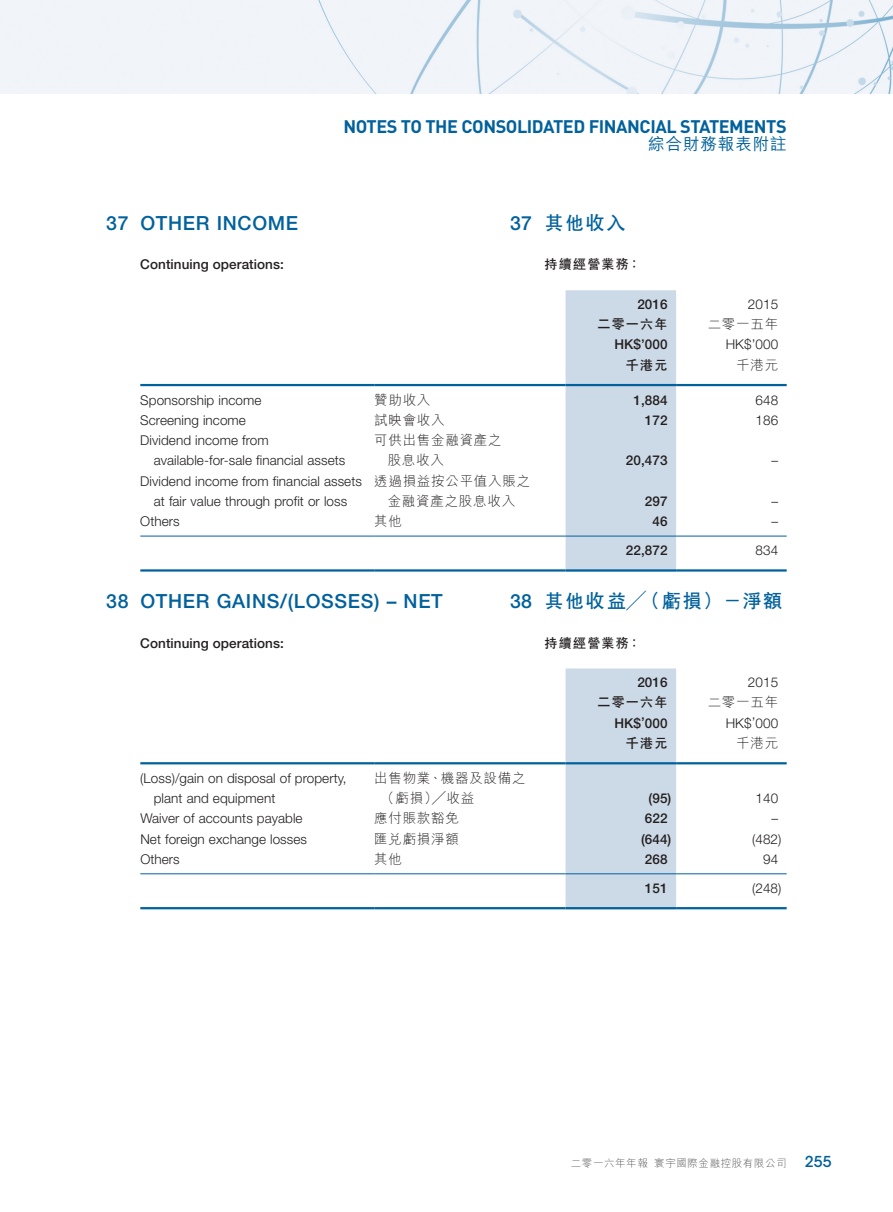
<style>
.page{position:relative;width:893px;height:1212px;background:#fff}
.page>*{position:absolute;margin:0;border:0;box-sizing:border-box;transform-origin:0 0}
.t1{font:500 19.5px "Helvetica Neue LT Std";letter-spacing:.035em;color:#00619c}
.t2{font:700 19.5px "C Hei 2 HK";letter-spacing:.055em;color:#00619c}
.t3{font:700 18px "DIN";letter-spacing:-.025em;color:#00619c}
.t4{font:500 16.5px "M Hei HK";letter-spacing:.055em;color:#00619c}
.t5{font:300 13.5px/20.2px "Helvetica Neue LT Std";letter-spacing:.005em;color:#231f20}
.t6{font:500 13.5px "Helvetica Neue LT Std";letter-spacing:.005em;color:#231f20}
.t7{font:300 13.5px/20.2px "M Hei HK";letter-spacing:.055em;color:#231f20}
.t8{font:700 13.5px "C Hei 2 HK";letter-spacing:.055em;color:#231f20}
.t9{font:300 10.5px "M Hei HK";letter-spacing:.055em;color:#57585a}
.s1{font-family:"Helvetica Neue LT Std";font-weight:500}
.s2{font-family:"ITC Avant Garde Std";font-weight:500;font-size:15px;color:#00619c}
</style>
<div class="page">
<img style="left:0;top:0;width:893px;height:910px">
<div style="left:566px;top:290px;width:110px;height:279px;background:#ccd9e6"></div>
<hr style="left:140px;top:384px;width:234px;height:2px;background:#00619c">
<hr style="left:374px;top:384px;width:192px;height:2px;background:#00619c">
<hr style="left:566px;top:384px;width:110px;height:2px;background:#00619c">
<hr style="left:676px;top:384px;width:111px;height:2px;background:#00619c">
<hr style="left:140px;top:536px;width:234px;height:1px;background:#00619c">
<hr style="left:374px;top:536px;width:192px;height:1px;background:#00619c">
<hr style="left:566px;top:536px;width:110px;height:1px;background:#00619c">
<hr style="left:676px;top:536px;width:111px;height:1px;background:#00619c">
<hr style="left:140px;top:569px;width:234px;height:3px;background:#00619c">
<hr style="left:374px;top:569px;width:192px;height:3px;background:#00619c">
<hr style="left:566px;top:569px;width:110px;height:3px;background:#00619c">
<hr style="left:676px;top:569px;width:111px;height:3px;background:#00619c">
<div style="left:566px;top:668px;width:110px;height:239px;background:#ccd9e6"></div>
<hr style="left:140px;top:762px;width:234px;height:2px;background:#00619c">
<hr style="left:374px;top:762px;width:192px;height:2px;background:#00619c">
<hr style="left:566px;top:762px;width:110px;height:2px;background:#00619c">
<hr style="left:676px;top:762px;width:111px;height:2px;background:#00619c">
<hr style="left:140px;top:873px;width:234px;height:1px;background:#00619c">
<hr style="left:374px;top:873px;width:192px;height:1px;background:#00619c">
<hr style="left:566px;top:873px;width:110px;height:1px;background:#00619c">
<hr style="left:676px;top:873px;width:111px;height:1px;background:#00619c">
<hr style="left:140px;top:907px;width:234px;height:2px;background:#00619c">
<hr style="left:374px;top:907px;width:192px;height:2px;background:#00619c">
<hr style="left:566px;top:907px;width:110px;height:2px;background:#00619c">
<hr style="left:676px;top:907px;width:111px;height:2px;background:#00619c">
<h1 class="t1" style="left:106px;top:211px;width:193px">37 OTHER INCOME</h1>
<p class="t6" style="left:140px;top:257px;width:145px">Continuing operations:</p>
<h2 class="t3" style="left:343px;top:115px;width:184px">N OTES TO THE CONSOLIDA</h2>
<h2 class="t3" style="left:553px;top:115px;width:97px">TED FI NANCIAL</h2>
<h2 class="t3" style="left:680px;top:115px;width:108px">STATEM ENTS</h2>
<p class="t4" style="left:648px;top:132px;width:140px">綜合財務報表附註</p>
<h1 class="t2" style="left:510px;top:213px;width:117px"><span class="s1">37</span> 其他收入</h1>
<p class="t8" style="left:544px;top:258px;width:98px">持續經營業務：</p>
<p class="t6" style="left:637px;top:296px;width:32px">2016</p>
<p class="t5" style="left:748px;top:294px;width:32px">2015</p>
<p class="t8" style="left:597px;top:317px;width:72px">二零一六年</p>
<p class="t7" style="left:708px;top:314px;width:72px">二零一五年</p>
<p class="t6" style="left:614px;top:336px;width:55px">HK$’000</p>
<p class="t5" style="left:726px;top:334px;width:54px">HK$’000</p>
<p class="t8" style="left:626px;top:358px;width:44px">千港元</p>
<p class="t7" style="left:736px;top:354px;width:44px">千港元</p>
<p class="t5" style="left:140px;top:389px;width:123px">Sponsorship income</p>
<p class="t7" style="left:374px;top:389px;width:58px">贊助收入</p>
<p class="t6" style="left:633px;top:392px;width:36px">1,884</p>
<p class="t5" style="left:755px;top:389px;width:24px">648</p>
<p class="t5" style="left:140px;top:410px;width:107px">Screening income</p>
<p class="t7" style="left:374px;top:410px;width:72px">試映會收入</p>
<p class="t6" style="left:645px;top:412px;width:24px">172</p>
<p class="t5" style="left:755px;top:410px;width:24px">186</p>
<p class="t5" style="left:154px;top:430px;width:193px;text-indent:-14px">Dividend income from available-for-sale financial assets</p>
<p class="t7" style="left:388px;top:430px;width:116px;text-indent:-14px">可供出售金融資產之股息收入</p>
<p class="t6" style="left:626px;top:453px;width:43px">20,473</p>
<p class="t5" style="left:771px;top:450px;width:8px">–</p>
<p class="t5" style="left:140px;top:470px;width:223px;text-align:center">Dividend income from financial assets at fair value through profit or loss</p>
<p class="t7" style="left:374px;top:470px;width:158px;text-align:center">透過損益按公平值入賬之金融資產之股息收入</p>
<p class="t6" style="left:645px;top:493px;width:24px">297</p>
<p class="t5" style="left:771px;top:491px;width:8px">–</p>
<p class="t5" style="left:140px;top:511px;width:41px">Others</p>
<p class="t7" style="left:374px;top:511px;width:29px">其他</p>
<p class="t6" style="left:652px;top:513px;width:17px">46</p>
<p class="t5" style="left:771px;top:511px;width:8px">–</p>
<p class="t6" style="left:626px;top:542px;width:43px">22,872</p>
<p class="t5" style="left:755px;top:540px;width:24px">834</p>
<h1 class="t1" style="left:106px;top:590px;width:338px">38 OTHER GAINS/(LOSSES) – NET</h1>
<p class="t6" style="left:140px;top:635px;width:145px">Continuing operations:</p>
<p class="t6" style="left:637px;top:674px;width:32px">2016</p>
<p class="t5" style="left:748px;top:672px;width:32px">2015</p>
<p class="t8" style="left:597px;top:695px;width:72px">二零一六年</p>
<p class="t7" style="left:708px;top:692px;width:72px">二零一五年</p>
<p class="t6" style="left:614px;top:715px;width:55px">HK$’000</p>
<p class="t5" style="left:726px;top:712px;width:54px">HK$’000</p>
<p class="t8" style="left:626px;top:736px;width:44px">千港元</p>
<p class="t7" style="left:736px;top:732px;width:44px">千港元</p>
<p class="t5" style="left:154px;top:768px;width:194px;text-indent:-14px">(Loss)/gain on disposal of property, plant and equipment</p>
<p class="t7" style="left:381px;top:768px;width:146px;text-indent:-7px">出售物業、機器及設備之（虧損）╱收益</p>
<h1 class="t2" style="left:510px;top:591px;width:274px"><span class="s1">38</span> 其他收益╱（虧損）－淨額</h1>
<p class="t8" style="left:544px;top:636px;width:98px">持續經營業務：</p>
<p class="t6" style="left:649px;top:790px;width:24px">(95)</p>
<p class="t5" style="left:755px;top:788px;width:24px">140</p>
<p class="t5" style="left:140px;top:808px;width:164px">Waiver of accounts payable</p>
<p class="t7" style="left:374px;top:808px;width:86px">應付賬款豁免</p>
<p class="t6" style="left:645px;top:810px;width:24px">622</p>
<p class="t5" style="left:771px;top:808px;width:8px">–</p>
<p class="t5" style="left:140px;top:828px;width:168px">Net foreign exchange losses</p>
<p class="t7" style="left:374px;top:828px;width:86px">匯兌虧損淨額</p>
<p class="t6" style="left:641px;top:831px;width:32px">(644)</p>
<p class="t5" style="left:752px;top:828px;width:31px">(482)</p>
<p class="t5" style="left:140px;top:849px;width:41px">Others</p>
<p class="t7" style="left:374px;top:849px;width:29px">其他</p>
<p class="t6" style="left:645px;top:851px;width:24px">268</p>
<p class="t5" style="left:763px;top:849px;width:17px">94</p>
<p class="t6" style="left:645px;top:880px;width:24px">151</p>
<p class="t5" style="left:752px;top:877px;width:31px">(248)</p>
<p class="t9" style="left:571px;top:1157px;width:262px">二零一六年年報 寰宇國際金融控股有限公司 <span class="s2">255</span></p>
</div>
